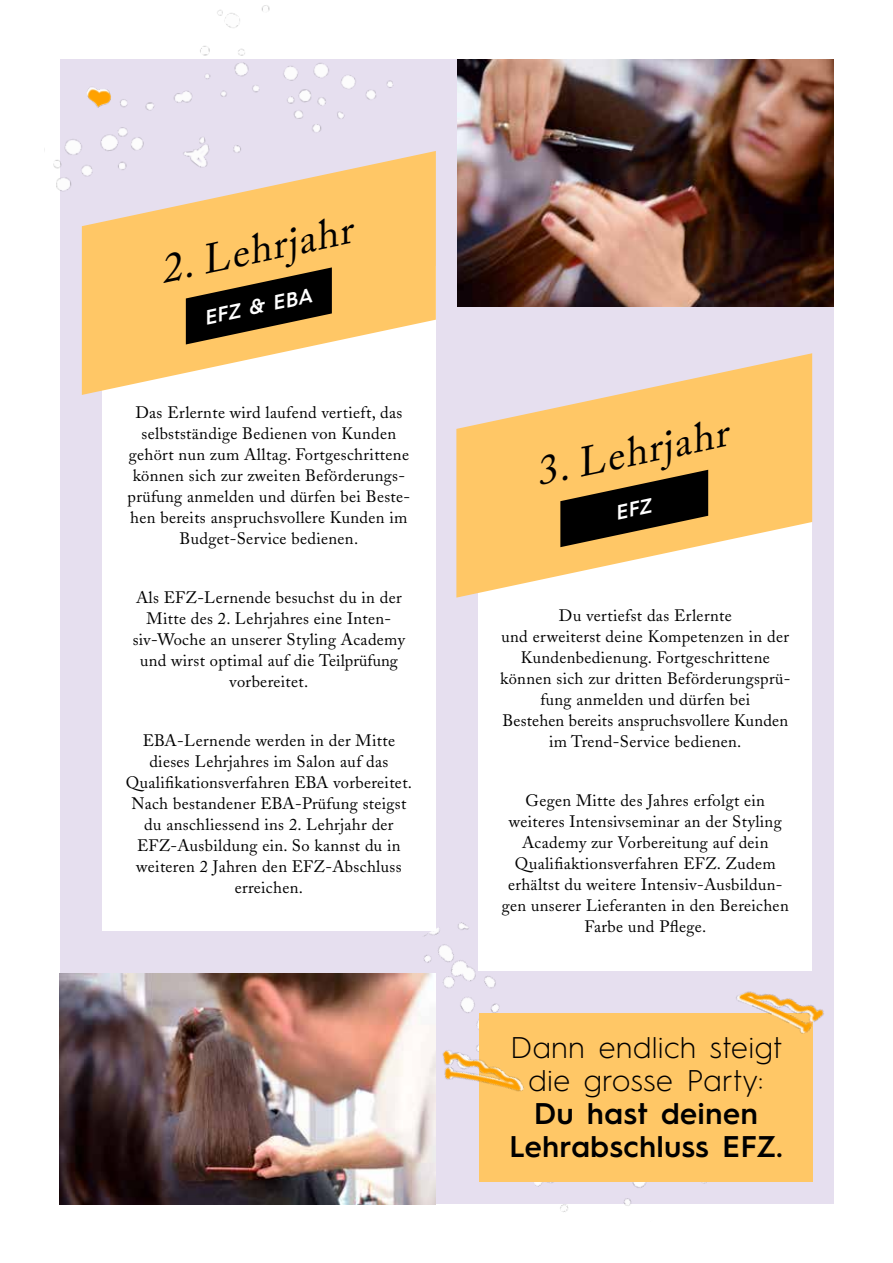
<style>
.page{position:relative;width:893px;height:1263px;background:#fff}
.page>*{position:absolute;margin:0;border:0;box-sizing:border-box;transform-origin:0 0}
.t1{font:italic 40.8px "Adobe Caslon Pro";color:#000}
.t2{font:300 30px/33px "Hurme Geometric Sans 1";letter-spacing:.025em;color:#000;text-align:center}
.t3{font:600 30px/33px "Hurme Geometric Sans 1";letter-spacing:.025em;color:#000;text-align:center}
.t4{font:italic 600 20.4px "Hurme Geometric Sans 4";color:#fff}
.t5{font:16.5px/21px "Adobe Caslon";letter-spacing:.02em;color:#000;text-align:center}
.s1{font-family:"Adobe Caslon Pro"}
</style>
<div class="page">
<div style="left:60px;top:60px;width:774px;height:1144px;background:#e6dfef"></div>
<img style="left:287px;top:922px;width:425px;height:290px">
<div style="left:102px;top:266px;width:334px;height:665px;background:#fff"></div>
<div style="left:478px;top:500px;width:334px;height:470px;background:#fff"></div>
<svg style="left:82px;top:151px;width:354px;height:244px;fill:#ffc766"></svg>
<svg style="left:142px;top:235px;width:234px;height:142px;background:#cba666"></svg>
<svg style="left:456px;top:353px;width:356px;height:245px;fill:#ffc766"></svg>
<div style="left:479px;top:1013px;width:334px;height:169px;background:#ffc766"></div>
<img style="left:457px;top:60px;width:376px;height:247px">
<img style="left:60px;top:973px;width:376px;height:231px">
<img style="left:44px;top:5px;width:365px;height:203px">
<img style="left:74px;top:76px;width:65px;height:50px">
<img style="left:414px;top:1011px;width:157px;height:106px">
<img style="left:712px;top:970px;width:112px;height:64px">
<svg style="left:516px;top:437px;width:236px;height:142px;background:#cba666"></svg>
<h1 class="t1" style="left:156px;top:246px;width:196px;rotate:-12deg">2. Lehrjahr</h1>
<p class="t4" style="left:201px;top:304px;width:111px;rotate:-12deg">EFZ &amp; EBA</p>
<p class="t5" style="left:128px;top:402px;width:284px">Das Erlernte wird laufend vertieft, das selbstständige Bedienen von Kunden gehört nun zum Alltag. Fortgeschrittene können sich zur zweiten Beförderungs&shy;prüfung anmelden und dürfen bei Beste&shy;hen bereits anspruchsvollere Kunden im Budget-Service bedienen.</p>
<p class="t5" style="left:133px;top:587px;width:274px">Als EFZ-Lernende besuchst du in der<br>Mitte des 2. Lehrjahres eine Inten&shy;siv-Woche an unserer Styling Academy und wirst optimal auf die <span class="s1">Teilprüfung </span>vorbereitet.</p>
<p class="t5" style="left:126px;top:730px;width:288px">EBA-Lernende werden in der Mitte dieses Lehrjahres im Salon auf das Qualifikationsverfahren EBA vorbereitet.<br>Nach bestandener EBA-Prüfung steigst du anschliessend ins 2. Lehrjahr der EFZ-Ausbildung ein. So kannst du in weiteren 2 Jahren den EFZ-Abschluss erreichen.</p>
<h1 class="t1" style="left:531px;top:448px;width:196px;rotate:-12deg">3. Lehrjahr</h1>
<p class="t5" style="left:500px;top:605px;width:292px">Du vertiefst das Erlernte<br>und erweiterst deine Kompetenzen in der Kundenbedienung. Fortgeschrittene können sich zur dritten Beförderungsprü&shy;fung anmelden und dürfen bei<br>Bestehen bereits anspruchsvollere Kunden im Trend-Service bedienen.</p>
<p class="t5" style="left:502px;top:790px;width:288px">Gegen Mitte des Jahres erfolgt ein weiteres Intensivseminar an der Styling Academy zur Vorbereitung auf dein Qualifiaktionsverfahren EFZ. Zudem erhältst du weitere Intensiv-Ausbildun&shy;gen unserer Lieferanten in den Bereichen Farbe und Pflege.</p>
<h2 class="t2" style="left:510px;top:1029px;width:273px">Dann endlich steigt die grosse Party:</h2>
<h2 class="t3" style="left:509px;top:1095px;width:275px">Du hast deinen<br>Lehrabschluss EFZ.</h2>
</div>
